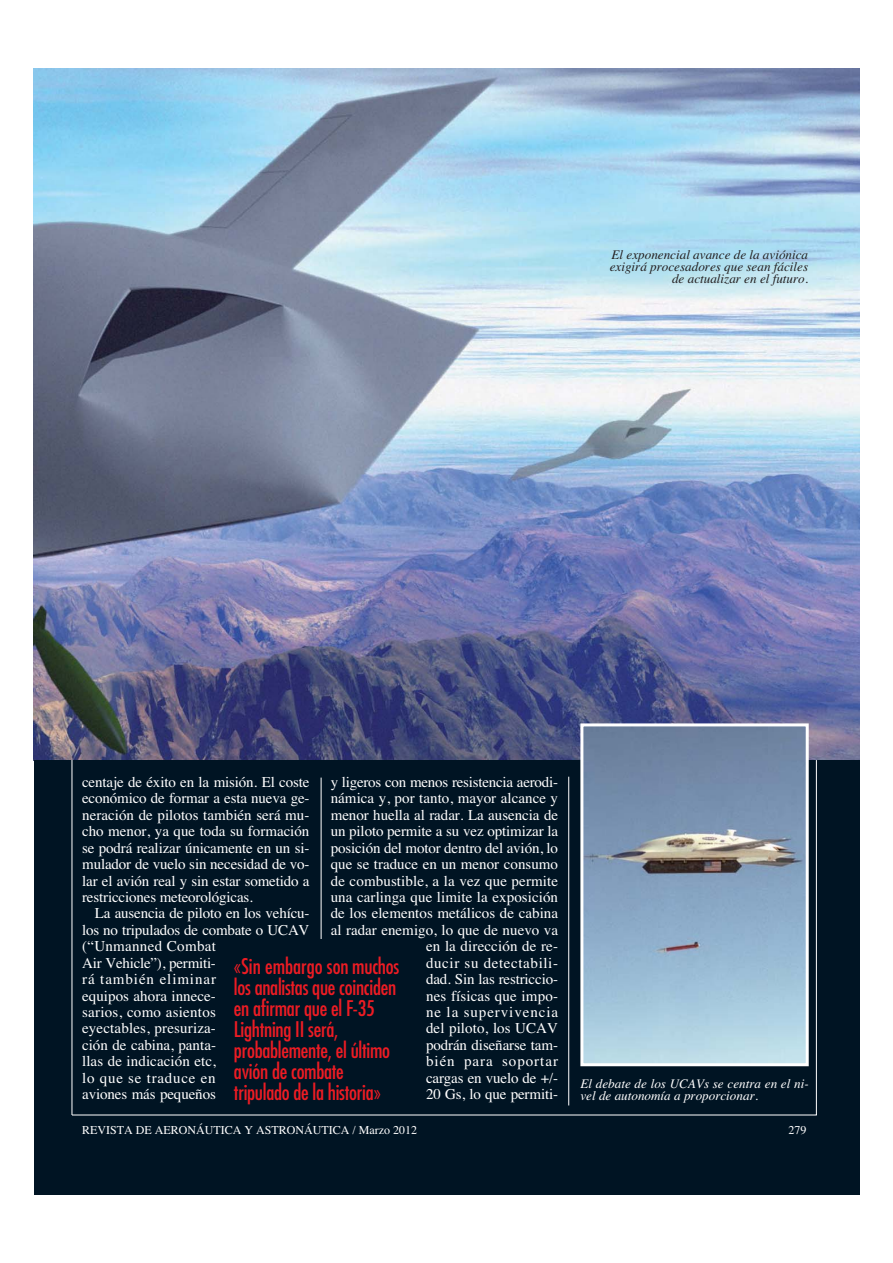
<style>
.page{position:relative;width:893px;height:1263px;background:#fff}
.page>*{position:absolute;margin:0;border:0;box-sizing:border-box;transform-origin:0 0}
.t1{font:condensed 21px/21px "Futura";letter-spacing:-.01em;color:#ed1c24}
.t2{font:15px/16.5px "Times";color:#fff;text-align:justify}
.t3{font:italic 13.2px/12px "Times";color:#231f20;text-align:right}
.t4{font:italic 13.2px/12px "Times";color:#fff}
.t5{font:12px "Times";color:#fff}
</style>
<div class="page">
<img style="left:34px;top:68px;width:825px;height:692px">
<div style="left:34px;top:760px;width:825px;height:435px;background:#001423"></div>
<svg style="left:72px;top:760px;width:744px;height:355px"></svg>
<hr style="left:568px;top:777px;width:1px;height:328px;background:#fff">
<hr style="left:321px;top:778px;width:1px;height:161px;background:#fff">
<img style="left:584px;top:727px;width:220px;height:335px">
<div style="left:580px;top:723px;width:228px;height:343px;border:3px solid #fff"></div>
<p class="t3" style="left:609px;top:250px;width:200px">El exponencial avance de la aviónica exigirá procesadores que sean fáciles de actualizar en el futuro.</p>
<p class="t2" style="left:82px;top:775px;width:229px">centaje de éxito en la misión. El coste económico de formar a esta nueva ge&shy;neración de pilotos también será mu&shy;cho menor, ya que toda su formación se podrá realizar únicamente en un si&shy;mulador de vuelo sin necesidad de vo&shy;lar el avión real y sin estar sometido a restricciones meteorológicas.</p>
<p class="t2" style="left:82px;top:907px;width:229px;text-align:left;text-indent:13px">La ausencia de piloto en los vehícu&shy;los no tripulados de combate o UCAV (“Unmanned Combat<br>Air Vehicle”), permiti-<br>rá también eliminar<br>equipos ahora innece-<br>sarios, como asientos<br>eyectables, presuriza-<br>ción de cabina, panta-<br>llas de indicación etc,<br>lo que se traduce en<br>aviones más pequeños</p>
<p class="t2" style="left:331px;top:775px;width:229px;text-align:right">y ligeros con menos resistencia aerodi&shy;námica y, por tanto, mayor alcance y menor huella al radar. La ausencia de un piloto permite a su vez optimizar la posición del motor dentro del avión, lo que se traduce en un menor consumo de combustible, a la vez que permite una carlinga que limite la exposición de los elementos metálicos de cabina al radar enemigo, lo que de nuevo va en la dirección de re-<br>ducir su detectabili-<br>dad. Sin las restriccio-<br>nes físicas que impo-<br>ne la supervivencia<br>del piloto, los UCAV<br>podrán diseñarse tam-<br>bién para soportar<br>cargas en vuelo de +/-<br>20 Gs, lo que permiti-</p>
<p class="t5" style="left:82px;top:1126px;width:336px">REVISTA DE AERONÁUTICA Y ASTRONÁUTICA / Marzo 2012</p>
<p class="t5" style="left:788px;top:1126px;width:19px">279</p>
<h1 class="t1" style="left:234px;top:957px;width:167px">«Sin embargo son muchos los analistas que coinciden en afirmar que el F-35<br>Lightning II será, probablemente, el último avión de combate tripulado de la historia»</h1>
<p class="t4" style="left:580px;top:1079px;width:230px">El debate de los UCAVs se centra en el ni&shy;vel de autonomía a proporcionar.</p>
</div>
